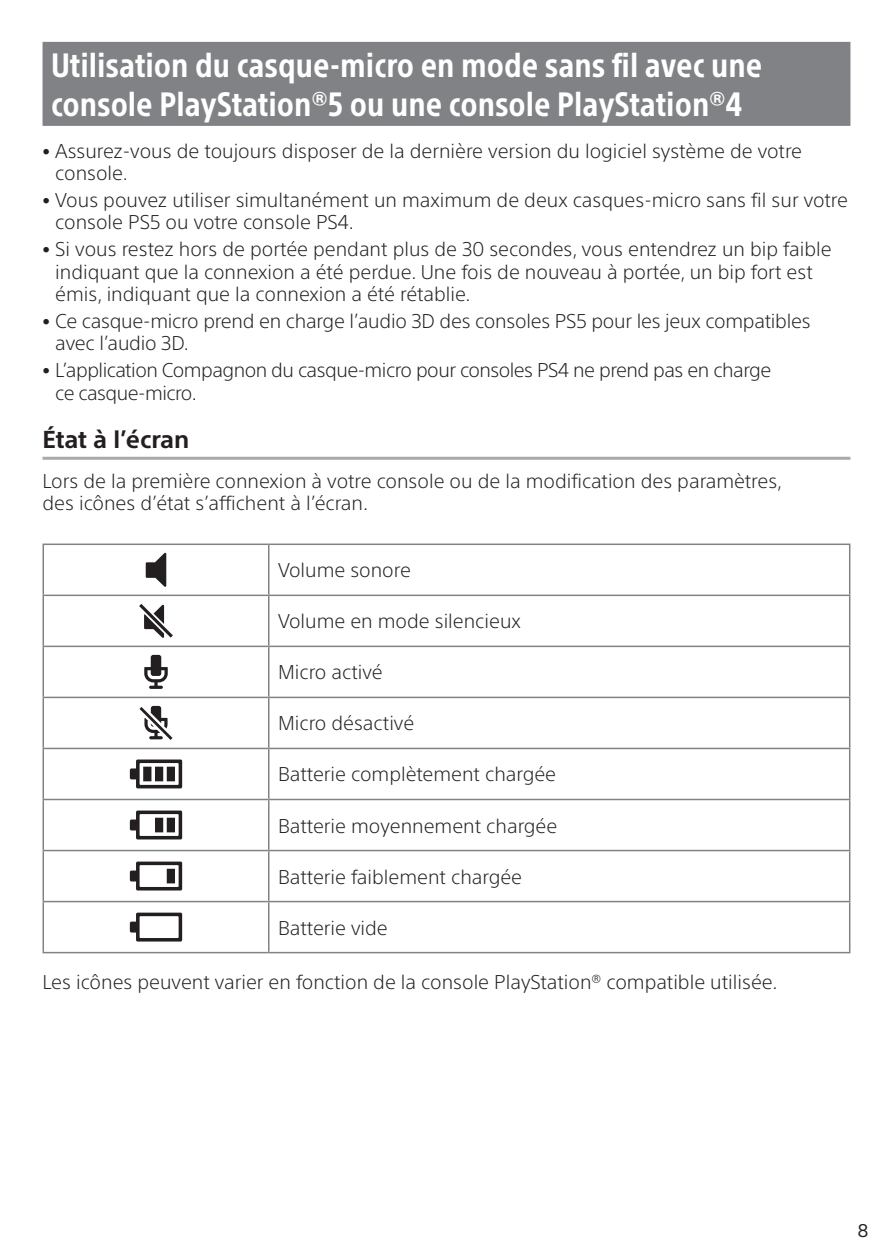
<style>
.page{position:relative;width:893px;height:1259px;background:#fff}
.page>*{position:absolute;margin:0;border:0;box-sizing:border-box;transform-origin:0 0}
.t1{font:700 condensed 33px/39px "SST";color:#fff}
.t2{font:700 24px "SST";letter-spacing:-.005em;color:#231f20}
.t3{font:300 19.5px/22.5px "SST";color:#231f20}
.t4{font:300 19.5px/22.5px "SST";letter-spacing:-.025em;color:#231f20}
.t5{font:18px "SST";color:#231f20}
.s1{font-family:"Sony Font Unicode";font-weight:400;font-size:13.5px}
</style>
<div class="page">
<div style="left:43px;top:42px;width:807px;height:84px;background:#808285"></div>
<hr style="left:43px;top:457px;width:807px;height:3px;background:#a8a9ad">
<hr style="left:43px;top:543px;width:226px;height:2px;background:#808285">
<hr style="left:43px;top:545px;width:1px;height:49px;background:#808285">
<hr style="left:269px;top:543px;width:581px;height:2px;background:#808285">
<hr style="left:268px;top:545px;width:1px;height:49px;background:#808285">
<hr style="left:849px;top:545px;width:1px;height:49px;background:#808285">
<hr style="left:43px;top:594px;width:226px;height:2px;background:#808285">
<hr style="left:43px;top:596px;width:1px;height:49px;background:#808285">
<hr style="left:269px;top:594px;width:581px;height:2px;background:#808285">
<hr style="left:268px;top:596px;width:1px;height:49px;background:#808285">
<hr style="left:849px;top:596px;width:1px;height:49px;background:#808285">
<hr style="left:43px;top:645px;width:226px;height:2px;background:#808285">
<hr style="left:43px;top:647px;width:1px;height:49px;background:#808285">
<hr style="left:269px;top:645px;width:581px;height:2px;background:#808285">
<hr style="left:268px;top:647px;width:1px;height:49px;background:#808285">
<hr style="left:849px;top:647px;width:1px;height:49px;background:#808285">
<hr style="left:43px;top:696px;width:226px;height:2px;background:#808285">
<hr style="left:43px;top:698px;width:1px;height:49px;background:#808285">
<hr style="left:269px;top:696px;width:581px;height:2px;background:#808285">
<hr style="left:268px;top:698px;width:1px;height:49px;background:#808285">
<hr style="left:849px;top:698px;width:1px;height:49px;background:#808285">
<hr style="left:43px;top:747px;width:226px;height:2px;background:#808285">
<hr style="left:43px;top:749px;width:1px;height:49px;background:#808285">
<hr style="left:269px;top:747px;width:581px;height:2px;background:#808285">
<hr style="left:268px;top:749px;width:1px;height:49px;background:#808285">
<hr style="left:849px;top:749px;width:1px;height:49px;background:#808285">
<hr style="left:43px;top:798px;width:226px;height:2px;background:#808285">
<hr style="left:43px;top:800px;width:1px;height:50px;background:#808285">
<hr style="left:269px;top:798px;width:581px;height:2px;background:#808285">
<hr style="left:268px;top:800px;width:1px;height:50px;background:#808285">
<hr style="left:849px;top:800px;width:1px;height:50px;background:#808285">
<hr style="left:43px;top:850px;width:226px;height:1px;background:#808285">
<hr style="left:43px;top:851px;width:1px;height:50px;background:#808285">
<hr style="left:269px;top:850px;width:581px;height:1px;background:#808285">
<hr style="left:268px;top:851px;width:1px;height:50px;background:#808285">
<hr style="left:849px;top:851px;width:1px;height:50px;background:#808285">
<hr style="left:43px;top:901px;width:226px;height:1px;background:#808285">
<hr style="left:43px;top:902px;width:1px;height:50px;background:#808285">
<hr style="left:269px;top:901px;width:581px;height:1px;background:#808285">
<hr style="left:268px;top:902px;width:1px;height:50px;background:#808285">
<hr style="left:849px;top:902px;width:1px;height:50px;background:#808285">
<hr style="left:43px;top:952px;width:226px;height:1px;background:#808285">
<hr style="left:269px;top:952px;width:581px;height:1px;background:#808285">
<svg style="left:146px;top:553px;width:20px;height:34px"></svg>
<svg style="left:139px;top:604px;width:34px;height:34px"></svg>
<svg style="left:144px;top:655px;width:24px;height:34px"></svg>
<svg style="left:139px;top:706px;width:34px;height:34px"></svg>
<svg style="left:130px;top:759px;width:52px;height:29px"></svg>
<svg style="left:130px;top:810px;width:52px;height:29px"></svg>
<svg style="left:130px;top:861px;width:52px;height:29px"></svg>
<svg style="left:130px;top:912px;width:52px;height:29px"></svg>
<h1 class="t1" style="left:51px;top:45px;width:713px">Utilisation du casque-micro en mode sans fil avec une console PlayStation®5 ou une console PlayStation®4</h1>
<p class="t3" style="left:55px;top:139px;width:748px;text-indent:-13px"><span class="s1">ˎ</span> Assurez-vous de toujours disposer de la dernière version du logiciel système de votre console.</p>
<p class="t3" style="left:55px;top:189px;width:794px;text-indent:-13px"><span class="s1">ˎ</span> Vous pouvez utiliser simultanément un maximum de deux casques-micro sans fil sur votre console PS5 ou votre console PS4.</p>
<p class="t3" style="left:55px;top:238px;width:778px;text-indent:-13px"><span class="s1">ˎ</span> Si vous restez hors de portée pendant plus de 30 secondes, vous entendrez un bip faible indiquant que la connexion a été perdue. Une fois de nouveau à portée, un bip fort est émis, indiquant que la connexion a été rétablie.</p>
<p class="t3" style="left:55px;top:310px;width:757px;text-indent:-13px"><span class="s1">ˎ</span> Ce casque-micro prend en charge l’audio 3D des consoles PS5 pour les jeux compatibles avec l’audio 3D.</p>
<p class="t4" style="left:55px;top:359px;width:717px;text-indent:-13px"><span class="s1">ˎ</span> L’application Compagnon du casque-micro pour consoles PS4 ne prend pas en charge ce casque-micro.</p>
<p class="t2" style="left:43px;top:425px;width:148px">État à l’écran</p>
<p class="t3" style="left:43px;top:469px;width:741px">Lors de la première connexion à votre console ou de la modification des paramètres, des icônes d’état s’affichent à l’écran.</p>
<p class="t3" style="left:278px;top:559px;width:134px">Volume sonore</p>
<p class="t3" style="left:278px;top:610px;width:244px">Volume en mode silencieux</p>
<p class="t3" style="left:278px;top:661px;width:106px">Micro activé</p>
<p class="t3" style="left:278px;top:712px;width:138px">Micro désactivé</p>
<p class="t3" style="left:278px;top:763px;width:280px">Batterie complètement chargée</p>
<p class="t3" style="left:278px;top:814px;width:281px">Batterie moyennement chargée</p>
<p class="t3" style="left:278px;top:865px;width:246px">Batterie faiblement chargée</p>
<p class="t3" style="left:278px;top:916px;width:111px">Batterie vide</p>
<p class="t3" style="left:43px;top:971px;width:736px">Les icônes peuvent varier en fonction de la console PlayStation® compatible utilisée.</p>
<p class="t5" style="left:858px;top:1219px;width:12px">8</p>
</div>
